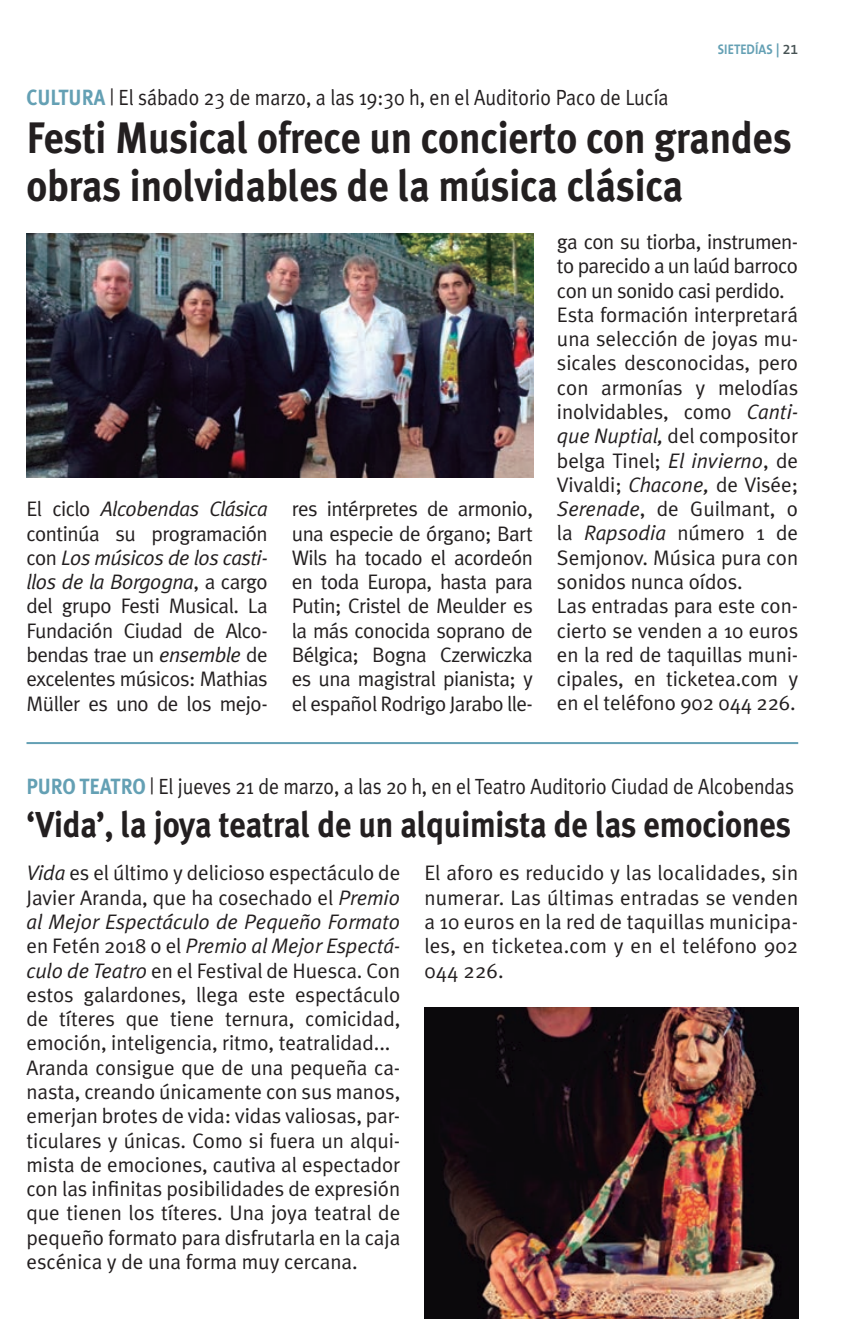
<style>
.page{position:relative;width:841px;height:1319px;background:#fff}
.page>*{position:absolute;margin:0;border:0;box-sizing:border-box;transform-origin:0 0}
.t1{font:700 44px/48px "Meta Plus";letter-spacing:-.005em;color:#231f20;scale:.9 1}
.t2{font:700 36px "Meta Plus";letter-spacing:-.005em;color:#231f20;scale:.9 1}
.t3{font:22px "Meta Plus Normal";letter-spacing:-.005em;color:#231f20;scale:.9 1}
.t4{font:21px/24.2px "Meta Plus Normal";letter-spacing:-.005em;color:#231f20;text-align:justify}
.t5{font:700 14px "The Sans B7";color:#64a0b4;scale:.9 1}
.s1{font-family:"The Sans B6";font-weight:600;color:#475354}
.s2{font-family:"Meta Plus";font-weight:700;color:#64a0b4}
.s3{font-style:italic}
</style>
<div class="page">
<img style="left:26px;top:233px;width:507px;height:244px">
<img style="left:424px;top:1007px;width:374px;height:312px">
<hr style="left:26px;top:742px;width:772px;height:2px;background:#64a0b4">
<p class="t5" style="left:717px;top:42px;width:91px">SIETEDÍAS | <span class="s1">21</span></p>
<p class="t3" style="left:26px;top:85px;width:714px"><span class="s2">CULTURA</span> | El sábado 23 de marzo, a las 19:30 h, en el Auditorio Paco de Lucía</p>
<h1 class="t1" style="left:26px;top:114px;width:851px">Festi Musical ofrece un concierto con grandes obras inolvidables de la música clásica</h1>
<p class="t4" style="left:26px;top:497px;width:243px">El ciclo <span class="s3">Alcobendas Clásica </span>continúa su programación con <span class="s3">Los músicos de los casti&shy;llos de la Borgogna</span>, a cargo del grupo Festi Musical. La Fundación Ciudad de Alco&shy;bendas trae un <span class="s3">ensemble</span> de excelentes músicos: Mathias Müller es uno de los mejo-</p>
<p class="t4" style="left:291px;top:496px;width:243px">res intérpretes de armonio, una especie de órgano; Bart Wils ha tocado el acordeón en toda Europa, hasta para Putin; Cristel de Meulder es la más conocida soprano de Bélgica; Bogna Czerwiczka es una magistral pianista; y el español Rodrigo Jarabo lle-</p>
<p class="t4" style="left:556px;top:229px;width:243px;text-align:left">ga con su tiorba, instrumen&shy;to parecido a un laúd barroco con un sonido casi perdido.<br>Esta formación interpretará una selección de joyas mu&shy;sicales desconocidas, pero con armonías y melodías inolvidables, como <span class="s3">Canti&shy;que Nuptial,</span> del compositor belga Tinel; <span class="s3">El invierno</span>, de<br>Vivaldi; <span class="s3">Chacone,</span> de Visée;<br><span class="s3">Serenade</span>, de Guilmant, o la <span class="s3">Rapsodia</span> número 1 de<br>Semjonov. Música pura con sonidos nunca oídos.<br>Las entradas para este con&shy;cierto se venden a 10 euros en la red de taquillas muni&shy;cipales, en ticketea.com y en el teléfono 902 044 226.</p>
<p class="t3" style="left:26px;top:773px;width:854px"><span class="s2">PURO TEATRO</span> | El jueves 21 de marzo, a las 20 h, en el Teatro Auditorio Ciudad de Alcobendas</p>
<h2 class="t2" style="left:26px;top:804px;width:850px">‘Vida’, la joya teatral de un alquimista de las emociones</h2>
<p class="t4" style="left:26px;top:861px;width:375px;text-align:left"><span class="s3">Vida</span> es el último y delicioso espectáculo de Javier Aranda, que ha cosechado el <span class="s3">Premio al Mejor Espectáculo de Pequeño Formato </span>en Fetén 2018 o el <span class="s3">Premio al Mejor Espectá&shy;culo de Teatro</span> en el Festival de Huesca. Con estos galardones, llega este espectáculo de títeres que tiene ternura, comicidad, emoción, inteligencia, ritmo, teatralidad...<br>Aranda consigue que de una pequeña ca&shy;nasta, creando únicamente con sus manos, emerjan brotes de vida: vidas valiosas, par&shy;ticulares y únicas. Como si fuera un alqui&shy;mista de emociones, cautiva al espectador con las infinitas posibilidades de expresión que tienen los títeres. Una joya teatral de pequeño formato para disfrutarla en la caja escénica y de una forma muy cercana.</p>
<p class="t4" style="left:424px;top:860px;width:375px">El aforo es reducido y las localidades, sin numerar. Las últimas entradas se venden a 10 euros en la red de taquillas municipa&shy;les, en ticketea.com y en el teléfono 902<br>044 226.</p>
</div>
